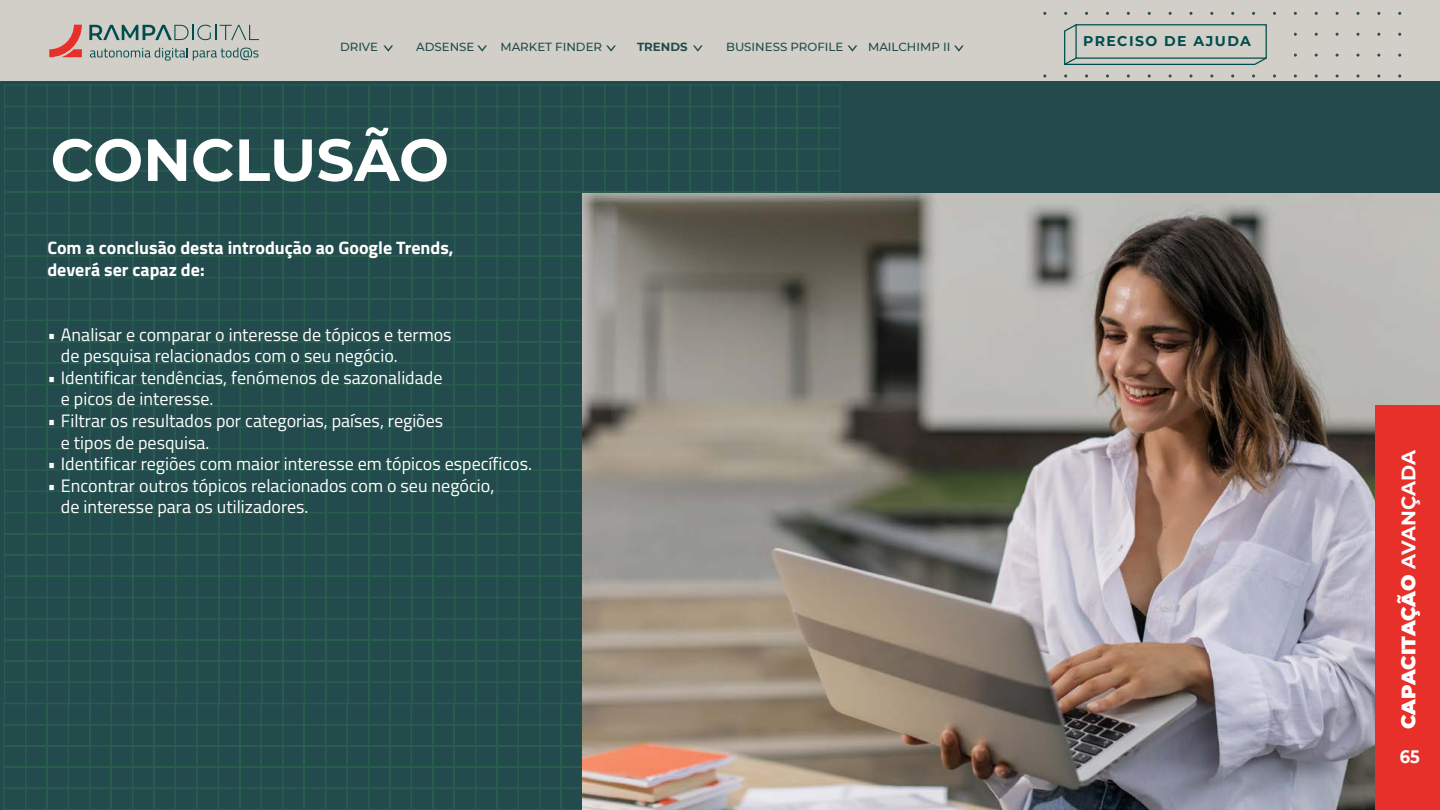
<style>
.page{position:relative;width:1440px;height:810px;background:#fff}
.page>*{position:absolute;margin:0;border:0;box-sizing:border-box;transform-origin:0 0}
.t1{font:700 59.25px "Montserrat";color:#fff}
.t2{font:900 19.5px "Montserrat";letter-spacing:-.01em;color:#fff}
.t3{font:18px/21.6px "Titillium Web";color:#fff}
.t4{font:700 18px/21.6px "Titillium Web";color:#fff}
.t5{font:700 18px "Montserrat";color:#fff;scale:.9 1}
.t6{font:700 14.1px "Montserrat";letter-spacing:.1em;color:#004d4d}
.t7{font:500 11.77px "Montserrat";color:#224c4c}
.t8{font:700 11.77px "Montserrat";color:#224c4c}
.s1{font-weight:700}
</style>
<div class="page">
<div style="left:0;top:0;width:1440px;height:83px;background:#d2cfc8"></div>
<svg style="left:1043px;top:11px;width:358px;height:67px"></svg>
<svg style="left:49px;top:25px;width:33px;height:32px"></svg>
<svg style="left:89px;top:25px;width:170px;height:16px"></svg>
<svg style="left:90px;top:48px;width:168px;height:13px"></svg>
<svg style="left:383px;top:45px;width:10px;height:7px"></svg>
<svg style="left:477px;top:45px;width:10px;height:7px"></svg>
<svg style="left:606px;top:45px;width:10px;height:7px"></svg>
<svg style="left:693px;top:45px;width:10px;height:7px"></svg>
<svg style="left:848px;top:45px;width:9px;height:7px"></svg>
<svg style="left:954px;top:45px;width:10px;height:7px"></svg>
<div style="left:0;top:81px;width:1440px;height:729px;background:#234b4d"></div>
<svg style="left:713px;top:84px;width:128px;height:110px"></svg>
<svg style="left:584px;top:84px;width:129px;height:110px"></svg>
<svg style="left:284px;top:84px;width:300px;height:726px"></svg>
<svg style="left:413px;top:469px;width:149px;height:341px"></svg>
<svg style="left:284px;top:469px;width:129px;height:341px"></svg>
<svg style="left:4px;top:84px;width:280px;height:726px"></svg>
<svg style="left:3px;top:319px;width:195px;height:491px"></svg>
<svg style="left:3px;top:469px;width:110px;height:341px"></svg>
<img style="left:582px;top:194px;width:858px;height:616px">
<div style="left:1376px;top:405px;width:64px;height:405px;background:#e63029"></div>
<p class="t7" style="left:340px;top:39px;width:39px">DRIVE</p>
<p class="t7" style="left:416px;top:39px;width:60px">ADSENSE</p>
<p class="t7" style="left:500px;top:39px;width:103px">MARKET FINDER</p>
<p class="t8" style="left:637px;top:39px;width:52px">TRENDS</p>
<p class="t7" style="left:726px;top:39px;width:119px">BUSINESS PROFILE</p>
<p class="t7" style="left:868px;top:39px;width:84px">MAILCHIMP II</p>
<h1 class="t1" style="left:51px;top:117px;width:400px">CONCLUSÃO</h1>
<p class="t4" style="left:47px;top:236px;width:408px">Com a conclusão desta introdução ao Google Trends, deverá ser capaz de:</p>
<p class="t3" style="left:61px;top:323px;width:392px;text-indent:-14px">• Analisar e comparar o interesse de tópicos e termos de pesquisa relacionados com o seu negócio.</p>
<p class="t3" style="left:61px;top:366px;width:383px;text-indent:-14px">• Identificar tendências, fenómenos de sazonalidade e picos de interesse.</p>
<p class="t3" style="left:61px;top:409px;width:384px;text-indent:-14px">• Filtrar os resultados por categorias, países, regiões e tipos de pesquisa.</p>
<p class="t3" style="left:47px;top:452px;width:486px">• Identificar regiões com maior interesse em tópicos específicos.</p>
<p class="t3" style="left:61px;top:474px;width:435px;text-indent:-14px">• Encontrar outros tópicos relacionados com o seu negócio, de interesse para os utilizadores.</p>
<p class="t6" style="left:1083px;top:31px;width:169px">PRECISO DE AJUDA</p>
<p class="t2" style="left:1394px;top:729px;width:280px;rotate:-90deg">CAPACITAÇÃO <span class="s1">AVANÇADA</span></p>
<p class="t5" style="left:1400px;top:744px;width:24px">65</p>
</div>
